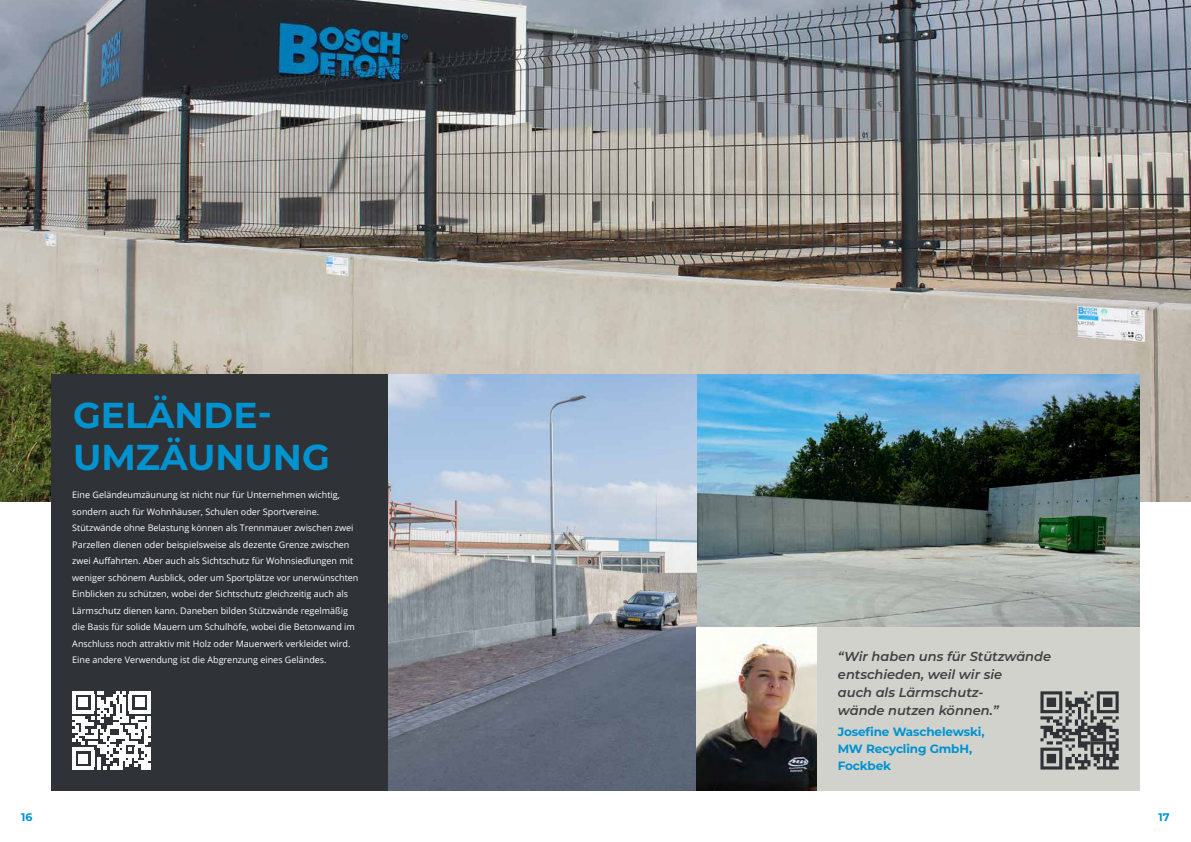
<style>
.page{position:relative;width:1191px;height:842px;background:#fff}
.page>*{position:absolute;margin:0;border:0;box-sizing:border-box;transform-origin:0 0}
.t1{font:700 36px/42px "Montserrat";color:#0093d0}
.t2{font:italic 600 13px/18px "Montserrat";color:#414042}
.t3{font:700 12px/17px "Montserrat";letter-spacing:-.01em;color:#0093d0}
.t4{font:700 11px "Montserrat";color:#0093d0}
.t5{font:9px/16.5px "Open Sans";color:#fff}
</style>
<div class="page">
<img style="left:0;top:0;width:1191px;height:502px">
<img style="left:697px;top:374px;width:443px;height:254px">
<img style="left:388px;top:374px;width:309px;height:417px">
<div style="left:51px;top:374px;width:337px;height:417px;background:#2f3338"></div>
<svg style="left:72px;top:691px;width:78px;height:79px"></svg>
<hr style="left:72px;top:766px;width:22px;height:4px;background:#fff">
<div style="left:79px;top:754px;width:9px;height:9px;background:#fff"></div>
<div style="left:697px;top:628px;width:443px;height:163px;background:#d2d2cd"></div>
<svg style="left:1040px;top:691px;width:78px;height:78px"></svg>
<img style="left:697px;top:628px;width:119px;height:163px">
<h1 class="t1" style="left:73px;top:395px;width:258px">GELÄNDE-<br>UMZÄUNUNG</h1>
<p class="t5" style="left:72px;top:487px;width:288px">Eine Geländeumzäunung ist nicht nur für Unternehmen wichtig, sondern auch für Wohnhäuser, Schulen oder Sportvereine.<br>Stützwände ohne Belastung können als Trennmauer zwischen zwei Parzellen dienen oder beispielsweise als dezente Grenze zwischen zwei Auffahrten. Aber auch als Sichtschutz für Wohnsiedlungen mit weniger schönem Ausblick, oder um Sportplätze vor unerwünschten Einblicken zu schützen, wobei der Sichtschutz gleichzeitig auch als Lärmschutz dienen kann. Daneben bilden Stützwände regelmäßig die Basis für solide Mauern um Schulhöfe, wobei die Betonwand im Anschluss noch attraktiv mit Holz oder Mauerwerk verkleidet wird.<br>Eine andere Verwendung ist die Abgrenzung eines Geländes.</p>
<p class="t4" style="left:21px;top:811px;width:13px">16</p>
<h2 class="t2" style="left:838px;top:649px;width:215px">“Wir haben uns für Stützwände entschieden, weil wir sie<br>auch als Lärmschutz-<br>wände nutzen können.”</h2>
<h3 class="t3" style="left:837px;top:722px;width:148px">Josefine Waschelewski,<br>MW Recycling GmbH,<br>Fockbek</h3>
<p class="t4" style="left:1158px;top:811px;width:13px">17</p>
</div>
